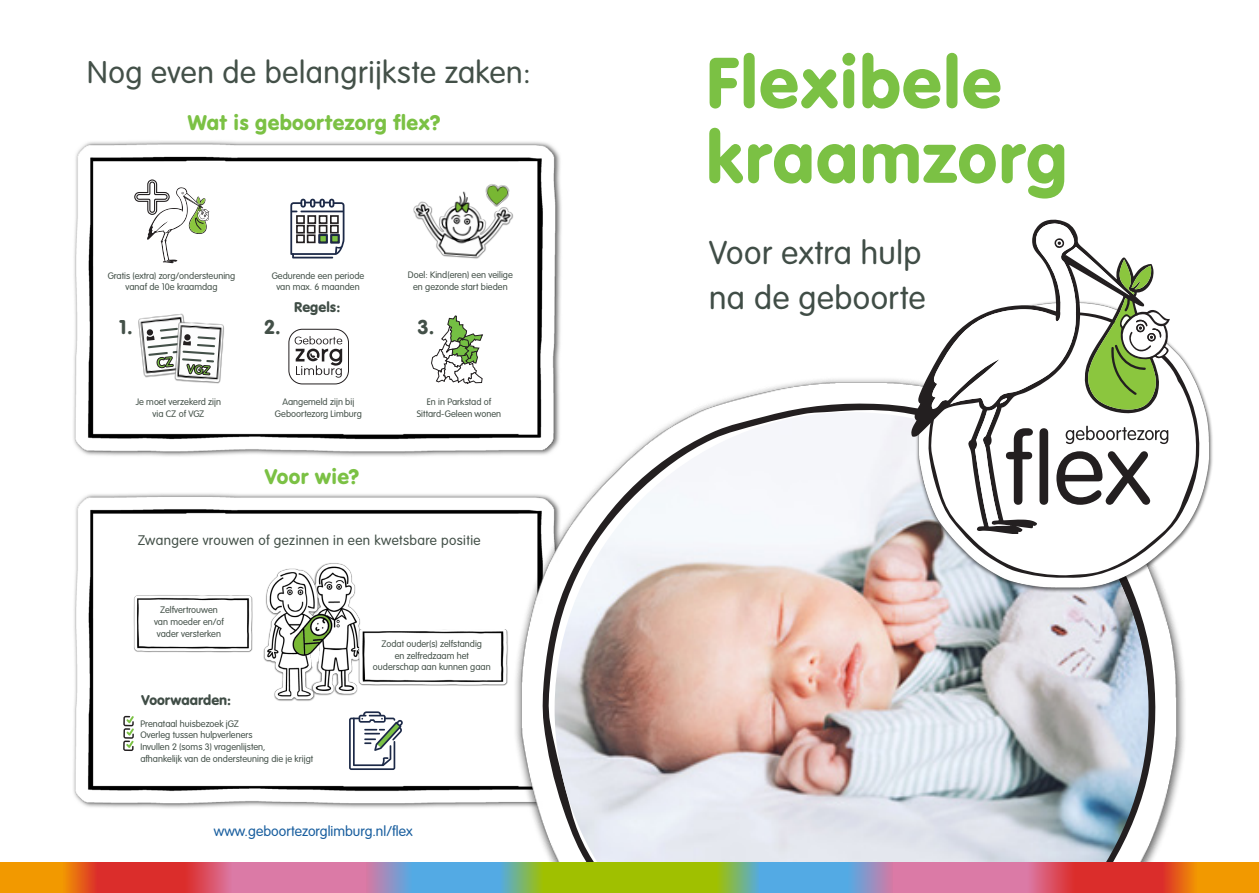
<style>
.page{position:relative;width:1259px;height:893px;background:#fff}
.page>*{position:absolute;margin:0;border:0;box-sizing:border-box;transform-origin:0 0}
.t1{font:75px "VAG Rundschrift D";letter-spacing:.015em;color:#7bc144}
.t2{font:300 34.5px "VAG Rundschrift D";letter-spacing:.015em;color:#404d46}
.brood{font:300 32.85px "VAG Rundschrift D";letter-spacing:.015em;color:#435048}
.subkop{font:22.05px "VAG Rundschrift D";letter-spacing:.015em;color:#7bc144}
.brood-2{font:21px "VAG Rundschrift D";color:#435048}
.brood-3{font:300 15px "VAG Rundschrift D";color:#175d9e}
.t3{font:14.85px "VAG Rundschrift D";color:#404d46}
.t4{font:300 14.55px "VAG Rundschrift D";letter-spacing:.025em;color:#435048}
.t5{font:300 9.9px/11.9px "VAG Rundschrift D";color:#435048}
</style>
<div class="page">
<img style="left:73px;top:493px;width:413px;height:315px">
<img style="left:73px;top:141px;width:489px;height:315px">
<img style="left:115px;top:579px;width:128px;height:74px">
<svg style="left:123px;top:716px;width:11px;height:35px"></svg>
<div style="left:260px;top:301px;width:114px;height:28px;background:#fff"></div>
<div style="left:289px;top:329px;width:59px;height:55px;background:#fff;border-radius:13px"></div>
<div style="left:288px;top:329px;width:61px;height:55px;border:1px solid #231f20;border-radius:13px"></div>
<svg style="left:295px;top:336px;width:47px;height:42px"></svg>
<svg style="left:430px;top:315px;width:54px;height:70px"></svg>
<img style="left:136px;top:311px;width:56px;height:67px">
<img style="left:173px;top:319px;width:53px;height:66px">
<div style="left:406px;top:271px;width:108px;height:35px;background:#fff"></div>
<svg style="left:290px;top:199px;width:54px;height:59px"></svg>
<img style="left:405px;top:181px;width:113px;height:84px">
<img style="left:478px;top:179px;width:33px;height:34px">
<svg style="left:147px;top:328px;width:69px;height:47px"></svg>
<img style="left:243px;top:560px;width:141px;height:142px">
<div style="left:129px;top:194px;width:29px;height:6px;background:#fff"></div>
<svg style="left:134px;top:179px;width:75px;height:84px"></svg>
<img style="left:486px;top:294px;width:699px;height:541px">
<svg style="left:542px;top:402px;width:621px;height:460px"></svg>
<img style="left:554px;top:412px;width:594px;height:450px">
<img style="left:903px;top:294px;width:310px;height:324px">
<svg style="left:928px;top:311px;width:274px;height:267px"></svg>
<svg style="left:1056px;top:587px;width:23px;height:1px"></svg>
<svg style="left:911px;top:219px;width:248px;height:314px"></svg>
<svg style="left:931px;top:223px;width:238px;height:304px"></svg>
<img style="left:354px;top:629px;width:159px;height:66px">
<svg style="left:499px;top:862px;width:130px;height:31px;background:#92bc27"></svg>
<svg style="left:365px;top:862px;width:134px;height:31px;background:#6aa1d8"></svg>
<div style="left:231px;top:862px;width:134px;height:31px;background:#db7aa6"></div>
<svg style="left:97px;top:862px;width:134px;height:31px;background:#db393e"></svg>
<svg style="left:0;top:862px;width:97px;height:31px;background:#ed8507"></svg>
<svg style="left:629px;top:862px;width:130px;height:31px;background:#93bc24"></svg>
<svg style="left:759px;top:862px;width:134px;height:31px;background:#68a1d9"></svg>
<div style="left:893px;top:862px;width:135px;height:31px;background:#db7aa6"></div>
<svg style="left:1028px;top:862px;width:133px;height:31px;background:#db393f"></svg>
<svg style="left:1161px;top:862px;width:98px;height:31px;background:#ed8308"></svg>
<svg style="left:349px;top:711px;width:54px;height:59px"></svg>
<p class="brood" style="left:87px;top:55px;width:445px">Nog even de belangrijkste zaken:</p>
<p class="subkop" style="left:188px;top:110px;width:254px">Wat is geboortezorg flex?</p>
<p class="t5" style="left:108px;top:270px;width:129px">Gratis (extra) zorg/ondersteuning</p>
<p class="t5" style="left:126px;top:281px;width:93px">vanaf de 10e kraamdag</p>
<p class="t5" style="left:272px;top:270px;width:94px">Gedurende een periode</p>
<p class="t5" style="left:276px;top:281px;width:85px">van max. 6 maanden</p>
<p class="t3" style="left:294px;top:298px;width:48px">Regels:</p>
<p class="t5" style="left:408px;top:269px;width:106px;text-align:center">Doel: Kind(eren) een veilige en gezonde start bieden</p>
<p class="brood-2" style="left:120px;top:315px;width:15px">1.</p>
<p class="brood-2" style="left:264px;top:315px;width:18px">2.</p>
<p class="brood-2" style="left:417px;top:315px;width:19px">3.</p>
<p class="t5" style="left:136px;top:396px;width:87px">Je moet verzekerd zijn</p>
<p class="t5" style="left:152px;top:408px;width:53px">via CZ of VGZ</p>
<p class="t5" style="left:282px;top:396px;width:73px">Aangemeld zijn bij</p>
<p class="t5" style="left:275px;top:408px;width:88px">Geboortezorg Limburg</p>
<p class="subkop" style="left:264px;top:464px;width:96px">Voor wie?</p>
<p class="t5" style="left:427px;top:396px;width:66px">En in Parkstad of</p>
<p class="t5" style="left:417px;top:408px;width:86px">Sittard-Geleen wonen</p>
<p class="t4" style="left:138px;top:532px;width:344px">Zwangere vrouwen of gezinnen in een kwetsbare positie</p>
<p class="t5" style="left:160px;top:604px;width:59px">Zelfvertrouwen</p>
<p class="t5" style="left:154px;top:616px;width:71px">van moeder en/of vader versterken</p>
<p class="t3" style="left:141px;top:691px;width:91px">Voorwaarden:</p>
<p class="t5" style="left:140px;top:717px;width:100px">Prenataal huisbezoek jGZ</p>
<p class="t5" style="left:140px;top:729px;width:114px">Overleg tussen hulpverleners</p>
<p class="t5" style="left:140px;top:741px;width:127px">Invullen 2 (soms 3) vragenlijsten,</p>
<p class="t5" style="left:140px;top:753px;width:174px">afhankelijk van de ondersteuning die je krijgt</p>
<p class="t5" style="left:381px;top:638px;width:102px">Zodat ouder(s) zelfstandig</p>
<p class="t5" style="left:395px;top:650px;width:76px">en zelfredzaam het</p>
<p class="t5" style="left:373px;top:661px;width:119px">ouderschap aan kunnen gaan</p>
<p class="brood-3" style="left:214px;top:823px;width:200px">www.geboortezorglimburg.nl/flex</p>
<p class="t1" style="left:706px;top:38px;width:297px">Flexibele</p>
<p class="t1" style="left:706px;top:113px;width:363px">kraamzorg</p>
<p class="t2" style="left:709px;top:234px;width:214px">Voor extra hulp</p>
<p class="t2" style="left:709px;top:279px;width:218px">na de geboorte</p>
</div>
